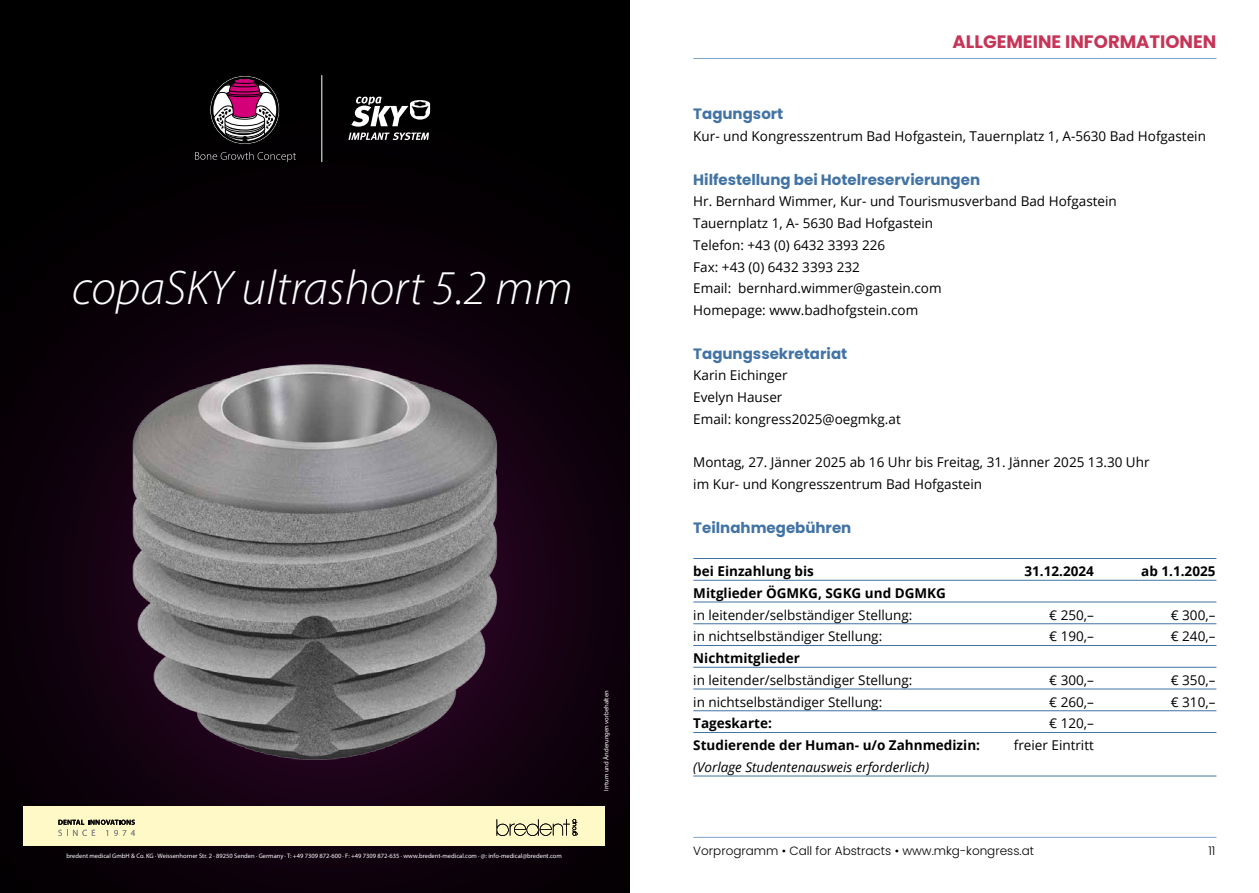
<style>
.page{position:relative;width:1259px;height:893px;background:#fff}
.page>*{position:absolute;margin:0;border:0;box-sizing:border-box;transform-origin:0 0}
.t1{font:italic 300 48.75px "Myriad Pro";color:#fff}
.t2{font:700 18px "Poppins";color:#c63558}
.t3{font:700 15px "Poppins";color:#4273a5}
.t4{font:13.5px/21.8px "Open Sans";color:#000}
.t5{font:700 13.5px "Open Sans";color:#000}
.t6{font:italic 13.5px "Open Sans";color:#000}
.t7{font:300 12px "Poppins";color:#000}
.t8{font:6.6px "Myriad Pro";color:#fff}
.t9{font:6.45px "Myriad Pro";color:#fff}
</style>
<div class="page">
<hr style="left:693px;top:58px;width:523px;height:1px;background:#7ca2c7">
<hr style="left:693px;top:837px;width:523px;height:1px;background:#7ca2c7">
<hr style="left:693px;top:558px;width:523px;height:1px;background:#4273a5">
<hr style="left:693px;top:580px;width:523px;height:1px;background:#4273a5">
<hr style="left:693px;top:602px;width:523px;height:1px;background:#4273a5">
<hr style="left:693px;top:623px;width:523px;height:1px;background:#4273a5">
<hr style="left:693px;top:645px;width:523px;height:1px;background:#4273a5">
<hr style="left:693px;top:667px;width:523px;height:1px;background:#4273a5">
<hr style="left:693px;top:689px;width:523px;height:1px;background:#4273a5">
<hr style="left:693px;top:710px;width:523px;height:1px;background:#4273a5">
<hr style="left:693px;top:732px;width:523px;height:1px;background:#4273a5">
<hr style="left:693px;top:776px;width:523px;height:1px;background:#4273a5">
<div style="left:0;top:0;width:629px;height:893px;background:linear-gradient(to bottom,#030002,#120210)"></div>
<div style="left:24px;top:806px;width:581px;height:40px;background:#fff9c7"></div>
<svg style="left:496px;top:819px;width:81px;height:17px"></svg>
<svg style="left:58px;top:820px;width:77px;height:16px"></svg>
<img style="left:129px;top:325px;width:369px;height:479px">
<svg style="left:348px;top:97px;width:82px;height:43px"></svg>
<svg style="left:195px;top:152px;width:101px;height:10px"></svg>
<svg style="left:213px;top:77px;width:63px;height:65px"></svg>
<div style="left:211px;top:76px;width:68px;height:68px;border:3px solid #000;border-radius:50%"></div>
<hr style="left:321px;top:75px;width:1px;height:87px;background:#fff">
<h1 class="t1" style="left:72px;top:259px;width:502px">copaSKY ultrashort 5.2 mm</h1>
<p class="t9" style="left:67px;top:852px;width:497px">bredent medical GmbH &amp; Co. KG · Weissenhorner Str. 2 · 89250 Senden · Germany · T: +49 7309 872-600 · F: +49 7309 872-635 · www.bredent-medical.com · @: info-medical@bredent.com</p>
<p class="t8" style="left:602px;top:791px;width:102px;rotate:-90deg">Irrtum und Änderungen vorbehalten</p>
<h2 class="t2" style="left:952px;top:31px;width:265px">ALLGEMEINE INFORMATIONEN</h2>
<p class="t3" style="left:693px;top:105px;width:92px">Tagungsort</p>
<p class="t4" style="left:693px;top:125px;width:514px">Kur- und Kongresszentrum Bad Hofgastein, Tauernplatz 1, A-5630 Bad Hofgastein</p>
<p class="t3" style="left:693px;top:171px;width:288px">Hilfestellung bei Hotelreservierungen</p>
<p class="t4" style="left:693px;top:190px;width:425px">Hr. Bernhard Wimmer, Kur- und Tourismusverband Bad Hofgastein Tauernplatz 1, A- 5630 Bad Hofgastein<br>Telefon: +43 (0) 6432 3393 226<br>Fax: +43 (0) 6432 3393 232<br>Email: bernhard.wimmer@gastein.com<br>Homepage: www.badhofgstein.com</p>
<p class="t3" style="left:693px;top:345px;width:155px">Tagungssekretariat</p>
<p class="t4" style="left:693px;top:364px;width:209px">Karin Eichinger<br>Evelyn Hauser<br>Email: kongress2025@oegmkg.at</p>
<p class="t4" style="left:693px;top:451px;width:458px">Montag, 27. Jänner 2025 ab 16 Uhr bis Freitag, 31. Jänner 2025 13.30 Uhr im Kur- und Kongresszentrum Bad Hofgastein</p>
<p class="t3" style="left:693px;top:519px;width:160px">Teilnahmegebühren</p>
<p class="t5" style="left:693px;top:562px;width:122px">bei Einzahlung bis</p>
<p class="t5" style="left:1024px;top:562px;width:71px">31.12.2024</p>
<p class="t5" style="left:1141px;top:562px;width:76px">ab 1.1.2025</p>
<p class="t5" style="left:693px;top:583px;width:254px">Mitglieder ÖGMKG, SGKG und DGMKG</p>
<p class="t4" style="left:693px;top:603px;width:221px">in leitender/selbständiger Stellung:</p>
<p class="t4" style="left:1049px;top:603px;width:46px">€ 250,–</p>
<p class="t4" style="left:1170px;top:603px;width:46px">€ 300,–</p>
<p class="t4" style="left:693px;top:625px;width:190px">in nichtselbständiger Stellung:</p>
<p class="t4" style="left:1049px;top:625px;width:46px">€ 190,–</p>
<p class="t4" style="left:1170px;top:625px;width:46px">€ 240,–</p>
<p class="t5" style="left:693px;top:649px;width:108px">Nichtmitglieder</p>
<p class="t4" style="left:693px;top:669px;width:221px">in leitender/selbständiger Stellung:</p>
<p class="t4" style="left:1049px;top:669px;width:46px">€ 300,–</p>
<p class="t4" style="left:1170px;top:669px;width:46px">€ 350,–</p>
<p class="t4" style="left:693px;top:690px;width:190px">in nichtselbständiger Stellung:</p>
<p class="t4" style="left:1049px;top:690px;width:46px">€ 260,–</p>
<p class="t4" style="left:1170px;top:690px;width:46px">€ 310,–</p>
<p class="t5" style="left:693px;top:714px;width:80px">Tageskarte:</p>
<p class="t4" style="left:1049px;top:712px;width:46px">€ 120,–</p>
<p class="t5" style="left:693px;top:736px;width:288px">Studierende der Human- u/o Zahnmedizin:</p>
<p class="t4" style="left:1013px;top:734px;width:82px">freier Eintritt</p>
<p class="t6" style="left:693px;top:758px;width:237px">(Vorlage Studentenausweis erforderlich)</p>
<p class="t7" style="left:693px;top:844px;width:342px">Vorprogramm • Call for Abstracts • www.mkg-kongress.at</p>
<p class="t7" style="left:1208px;top:844px;width:9px">11</p>
</div>
